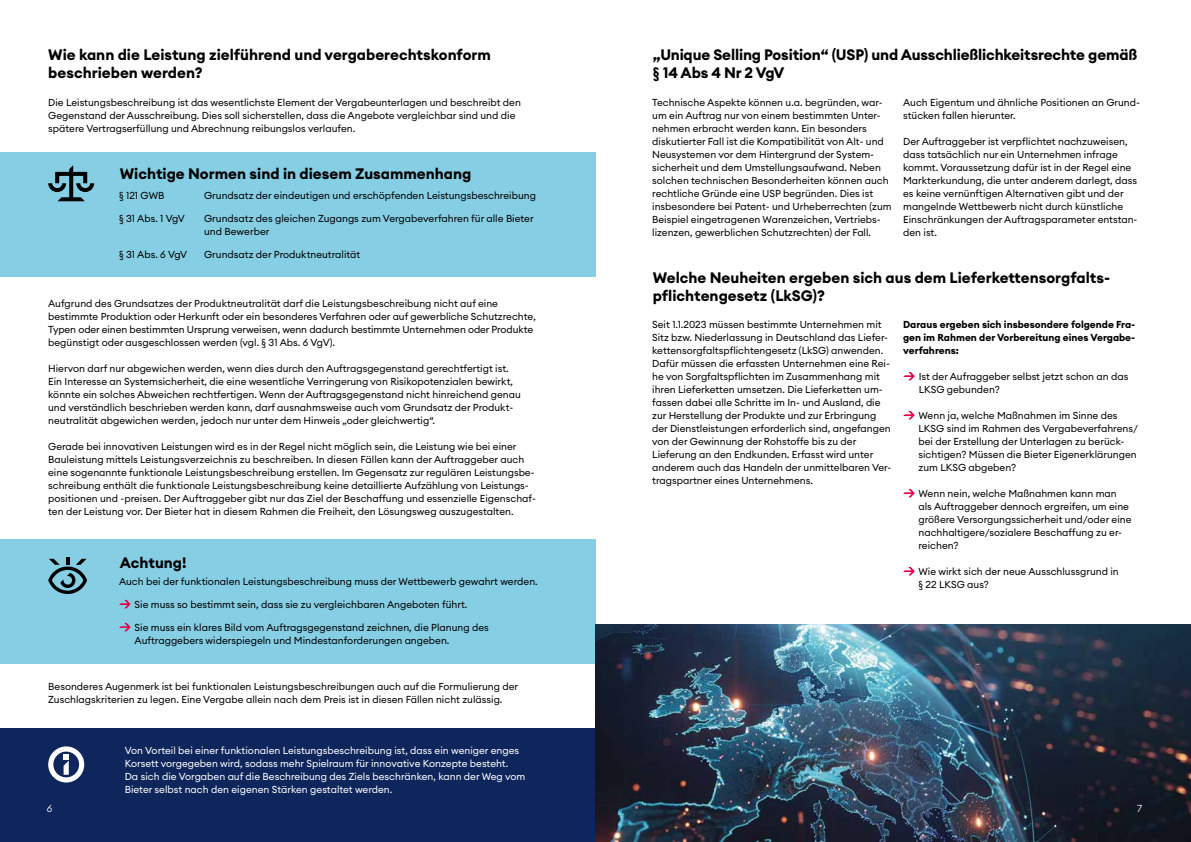
<style>
.page{position:relative;width:1191px;height:842px;background:#fff}
.page>*{position:absolute;margin:0;border:0;box-sizing:border-box;transform-origin:0 0}
.t1{font:700 15px/18px "Euclid Circular A";color:#000}
.t2{font:10px/13px "Euclid Circular A";color:#000}
.t3{font:10px/13px "Euclid Circular A";color:#fff}
.t4{font:700 10px/13px "Euclid Circular A";color:#000;text-align:justify}
.t5{font:300 10px "Euclid Circular A";color:#fff}
</style>
<div class="page">
<div style="left:0;top:729px;width:595px;height:113px;background:#0f265c"></div>
<div style="left:0;top:152px;width:595px;height:125px;background:#85cee4"></div>
<div style="left:0;top:539px;width:595px;height:124px;background:#85cee4"></div>
<svg style="left:48px;top:557px;width:39px;height:37px"></svg>
<svg style="left:48px;top:746px;width:36px;height:36px"></svg>
<svg style="left:119px;top:600px;width:12px;height:8px"></svg>
<svg style="left:119px;top:623px;width:12px;height:8px"></svg>
<svg style="left:903px;top:372px;width:11px;height:8px"></svg>
<svg style="left:903px;top:411px;width:11px;height:8px"></svg>
<svg style="left:903px;top:489px;width:11px;height:8px"></svg>
<svg style="left:903px;top:567px;width:11px;height:8px"></svg>
<img style="left:595px;top:625px;width:596px;height:217px">
<svg style="left:48px;top:165px;width:46px;height:36px"></svg>
<h1 class="t1" style="left:48px;top:46px;width:444px">Wie kann die Leistung zielführend und vergaberechtskonform beschrieben werden?</h1>
<p class="t2" style="left:48px;top:96px;width:474px">Die Leistungsbeschreibung ist das wesentlichste Element der Vergabeunterlagen und beschreibt den<br>Gegenstand der Ausschreibung. Dies soll sicherstellen, dass die Angebote vergleichbar sind und die spätere Vertragserfüllung und Abrechnung reibungslos verlaufen.</p>
<h1 class="t1" style="left:120px;top:165px;width:353px">Wichtige Normen sind in diesem Zusammenhang</h1>
<p class="t2" style="left:119px;top:189px;width:47px">§ 121 GWB</p>
<p class="t2" style="left:204px;top:189px;width:333px">Grundsatz der eindeutigen und erschöpfenden Leistungsbeschreibung</p>
<p class="t2" style="left:119px;top:212px;width:67px">§ 31 Abs. 1 VgV</p>
<p class="t2" style="left:204px;top:212px;width:331px">Grundsatz des gleichen Zugangs zum Vergabeverfahren für alle Bieter und Bewerber</p>
<p class="t2" style="left:119px;top:248px;width:70px">§ 31 Abs. 6 VgV</p>
<p class="t2" style="left:204px;top:248px;width:158px">Grundsatz der Produktneutralität</p>
<p class="t2" style="left:48px;top:297px;width:489px">Aufgrund des Grundsatzes der Produktneutralität darf die Leistungsbeschreibung nicht auf eine bestimmte Produktion oder Herkunft oder ein besonderes Verfahren oder auf gewerbliche Schutzrechte, Typen oder einen bestimmten Ursprung verweisen, wenn dadurch bestimmte Unternehmen oder Produkte begünstigt oder ausgeschlossen werden (vgl. § 31 Abs. 6 VgV).</p>
<p class="t2" style="left:48px;top:362px;width:474px">Hiervon darf nur abgewichen werden, wenn dies durch den Auftragsgegenstand gerechtfertigt ist.<br>Ein Interesse an Systemsicherheit, die eine wesentliche Verringerung von Risikopotenzialen bewirkt, könnte ein solches Abweichen rechtfertigen. Wenn der Auftragsgegenstand nicht hinreichend genau und verständlich beschrieben werden kann, darf ausnahmsweise auch vom Grundsatz der Produkt&shy;neutralität abgewichen werden, jedoch nur unter dem Hinweis „oder gleichwertig“.</p>
<p class="t2" style="left:48px;top:440px;width:489px">Gerade bei innovativen Leistungen wird es in der Regel nicht möglich sein, die Leistung wie bei einer Bauleistung mittels Leistungsverzeichnis zu beschreiben. In diesen Fällen kann der Auftraggeber auch eine sogenannte funktionale Leistungsbeschreibung erstellen. Im Gegensatz zur regulären Leistungsbe&shy;schreibung enthält die funktionale Leistungsbeschreibung keine detaillierte Aufzählung von Leistungs&shy;positionen und -preisen. Der Auftraggeber gibt nur das Ziel der Beschaffung und essenzielle Eigenschaf&shy;ten der Leistung vor. Der Bieter hat in diesem Rahmen die Freiheit, den Lösungsweg auszugestalten.</p>
<h1 class="t1" style="left:120px;top:554px;width:68px">Achtung!</h1>
<p class="t2" style="left:119px;top:575px;width:420px">Auch bei der funktionalen Leistungsbeschreibung muss der Wettbewerb gewahrt werden.</p>
<p class="t2" style="left:135px;top:598px;width:334px">Sie muss so bestimmt sein, dass sie zu vergleichbaren Angeboten führt.</p>
<p class="t2" style="left:135px;top:621px;width:356px">Sie muss ein klares Bild vom Auftragsgegenstand zeichnen, die Planung des<br>Auftraggebers widerspiegeln und Mindestanforderungen angeben.</p>
<p class="t2" style="left:48px;top:680px;width:471px">Besonderes Augenmerk ist bei funktionalen Leistungsbeschreibungen auch auf die Formulierung der<br>Zuschlagskriterien zu legen. Eine Vergabe allein nach dem Preis ist in diesen Fällen nicht zulässig.</p>
<p class="t3" style="left:125px;top:744px;width:402px">Von Vorteil bei einer funktionalen Leistungsbeschreibung ist, dass ein weniger enges Korsett vorgegeben wird, sodass mehr Spielraum für innovative Konzepte besteht.<br>Da sich die Vorgaben auf die Beschreibung des Ziels beschränken, kann der Weg vom Bieter selbst nach den eigenen Stärken gestaltet werden.</p>
<h1 class="t1" style="left:653px;top:46px;width:486px">„Unique Selling Position“ (USP) und Ausschließlichkeitsrechte gemäß § 14 Abs 4 Nr 2 VgV</h1>
<p class="t2" style="left:652px;top:96px;width:241px">Technische Aspekte können u.a. begründen, war&shy;um ein Auftrag nur von einem bestimmten Unter&shy;nehmen erbracht werden kann. Ein besonders diskutierter Fall ist die Kompatibilität von Alt- und Neusystemen vor dem Hintergrund der System&shy;sicherheit und dem Umstellungsaufwand. Neben solchen technischen Besonderheiten können auch rechtliche Gründe eine USP begründen. Dies ist insbesondere bei Patent- und Urheberrechten (zum Beispiel eingetragenen Warenzeichen, Vertriebs&shy;lizenzen, gewerblichen Schutzrechten) der Fall.</p>
<p class="t2" style="left:903px;top:96px;width:238px">Auch Eigentum und ähnliche Positionen an Grund&shy;stücken fallen hierunter.</p>
<p class="t2" style="left:903px;top:135px;width:236px">Der Auftraggeber ist verpflichtet nachzuweisen, dass tatsächlich nur ein Unternehmen infrage kommt. Voraussetzung dafür ist in der Regel eine Markterkundung, die unter anderem darlegt, dass es keine vernünftigen Alternativen gibt und der mangelnde Wettbewerb nicht durch künstliche Einschränkungen der Auftragsparameter entstan&shy;den ist.</p>
<h1 class="t1" style="left:653px;top:269px;width:459px">Welche Neuheiten ergeben sich aus dem Lieferkettensorgfalts&shy;pflichtengesetz (LkSG)?</h1>
<p class="t2" style="left:652px;top:318px;width:241px">Seit 1.1.2023 müssen bestimmte Unternehmen mit Sitz bzw. Niederlassung in Deutschland das Liefer&shy;kettensorgfaltspflichtengesetz (LkSG) anwenden.<br>Dafür müssen die erfassten Unternehmen eine Rei&shy;he von Sorgfaltspflichten im Zusammenhang mit ihren Lieferketten umsetzen. Die Lieferketten um&shy;fassen dabei alle Schritte im In- und Ausland, die zur Herstellung der Produkte und zur Erbringung der Dienstleistungen erforderlich sind, angefangen von der Gewinnung der Rohstoffe bis zu der Lieferung an den Endkunden. Erfasst wird unter anderem auch das Handeln der unmittelbaren Ver&shy;tragspartner eines Unternehmens.</p>
<p class="t4" style="left:903px;top:318px;width:234px">Daraus ergeben sich insbesondere folgende Fra&shy;gen im Rahmen der Vorbereitung eines Vergabe&shy;verfahrens:</p>
<p class="t2" style="left:918px;top:370px;width:211px">Ist der Aufraggeber selbst jetzt schon an das<br>LKSG gebunden?</p>
<p class="t2" style="left:918px;top:409px;width:221px">Wenn ja, welche Maßnahmen im Sinne des LKSG sind im Rahmen des Vergabeverfahrens/ bei der Erstellung der Unterlagen zu berück&shy;sichtigen? Müssen die Bieter Eigenerklärungen zum LKSG abgeben?</p>
<p class="t2" style="left:918px;top:487px;width:214px">Wenn nein, welche Maßnahmen kann man als Auftraggeber dennoch ergreifen, um eine größere Versorgungssicherheit und/oder eine nachhaltigere/sozialere Beschaffung zu er&shy;reichen?</p>
<p class="t2" style="left:918px;top:565px;width:202px">Wie wirkt sich der neue Ausschlussgrund in § 22 LKSG aus?</p>
<p class="t5" style="left:47px;top:802px;width:7px">6</p>
<p class="t5" style="left:1137px;top:802px;width:6px">7</p>
</div>
